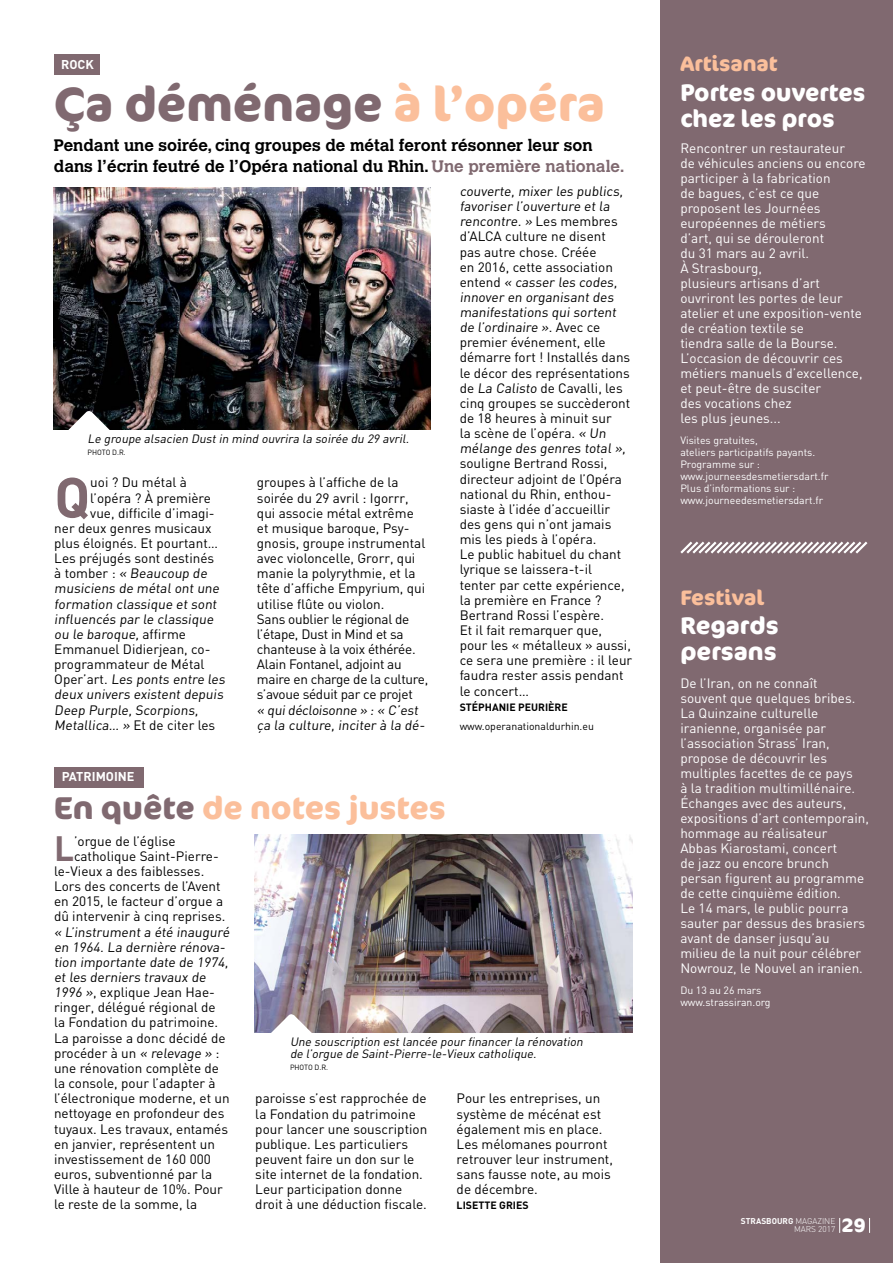
<style>
.page{position:relative;width:893px;height:1263px;background:#fff}
.page>*{position:absolute;margin:0;border:0;box-sizing:border-box;transform-origin:0 0}
.t1{font:700 55.95px "DIN";color:#806970}
.t2{font:700 48px "Cocon OT";color:#806970}
.t3{font:700 34.8px "DIN";color:#806970}
.t4{font:700 31.5px "Cocon OT";color:#fbbf9b}
.t5{font:700 24px/25.5px "Cocon OT";color:#fff}
.t6{font:700 21px "Cocon OT";color:#fbbf9b}
.t7{font:700 19.35px "Cocon OT";color:#fff}
.t8{font:700 16.5px/21px "Calvert";color:#000}
.t9{font:13.5px/15.1px "DIN";color:#000}
.t10{font:13.5px/15px "DIN";color:#fff}
.t11{font:700 12.6px "DIN";color:#fff}
.t12{font:italic 12px/12px "DIN";color:#000}
.t13{font:10.5px/12px "DIN";color:#fff}
.t14{font:700 10.5px "DIN";color:#000}
.t15{font:10.5px "DIN";color:#000}
.t16{font:300 8.25px/7.8px "DIN";color:#fff;text-align:right}
.t17{font:7.5px "DIN";color:#000}
.s1{color:#fbbf9b}
.s2{color:#806970}
.s3{font-weight:700}
</style>
<div class="page">
<div style="left:660px;top:0;width:233px;height:1263px;background:#806970"></div>
<div style="left:55px;top:54px;width:45px;height:20px;background:#806970"></div>
<svg style="left:839px;top:1218px;width:1px;height:15px"></svg>
<svg style="left:869px;top:1218px;width:1px;height:15px"></svg>
<div style="left:54px;top:767px;width:90px;height:20px;background:#806970"></div>
<img style="left:255px;top:835px;width:377px;height:198px">
<svg style="left:264px;top:1012px;width:54px;height:21px"></svg>
<img style="left:54px;top:187px;width:376px;height:243px">
<svg style="left:61px;top:409px;width:54px;height:21px"></svg>
<svg style="left:680px;top:541px;width:188px;height:13px"></svg>
<p class="t11" style="left:61px;top:56px;width:33px">ROCK</p>
<h2 class="t2" style="left:54px;top:75px;width:552px">ça déménage <span class="s1">à l’opéra</span></h2>
<p class="t8" style="left:54px;top:135px;width:572px">Pendant une soirée, cinq groupes de métal feront résonner leur son dans l’écrin feutré de l’Opéra national du Rhin. <span class="s2">Une première nationale.</span></p>
<p class="t12" style="left:88px;top:432px;width:326px">Le groupe alsacien Dustin mind ouvrira la soirée du 29 avril.</p>
<p class="t17" style="left:88px;top:447px;width:6px">photo</p>
<p class="t17" style="left:112px;top:447px;width:15px">d.r.</p>
<h1 class="t1" style="left:54px;top:461px;width:38px">Q</h1>
<p class="t9" style="left:90px;top:475px;width:98px">uoi ? Du métal à</p>
<p class="t9" style="left:90px;top:490px;width:122px">l’opéra ? à première</p>
<p class="t9" style="left:90px;top:505px;width:126px">vue, difficile d’imagi-</p>
<p class="t9" style="left:54px;top:520px;width:159px">ner deux genres musicaux</p>
<p class="t9" style="left:54px;top:535px;width:165px">plus éloignés. Et pourtant…</p>
<p class="t9" style="left:54px;top:550px;width:161px">Les préjugés sont destinés</p>
<p class="t9" style="left:54px;top:566px;width:156px">à tomber : « Beaucoup de</p>
<p class="t9" style="left:54px;top:581px;width:169px">musiciens de métal ont une</p>
<p class="t9" style="left:54px;top:596px;width:166px">formation classique et sont</p>
<p class="t9" style="left:54px;top:611px;width:163px">influencés par le classique</p>
<p class="t9" style="left:54px;top:626px;width:133px">ou le baroque, affirme</p>
<p class="t9" style="left:54px;top:641px;width:158px">Emmanuel Didierjean, co-</p>
<p class="t9" style="left:54px;top:656px;width:152px">programmateur de Métal</p>
<p class="t9" style="left:54px;top:671px;width:174px">Oper’art. Les ponts entre les</p>
<p class="t9" style="left:54px;top:687px;width:173px">deux univers existent depuis</p>
<p class="t9" style="left:54px;top:702px;width:147px">Deep Purple, Scorpions,</p>
<p class="t9" style="left:54px;top:717px;width:162px">Metallica… » Et de citer les</p>
<p class="t11" style="left:62px;top:768px;width:74px">PATRIMOIN E</p>
<p class="t9" style="left:257px;top:475px;width:173px">groupes à l’affiche de la soirée du 29 avril : Igorrr, qui associe métal extrême et musique baroque, Psy&shy;gnosis, groupe instrumental avec violoncelle, Grorr, qui manie la polyrythmie, et la tête d’affiche Empyrium, qui utilise flûte ou violon.<br>Sans oublier le régional de l’étape, Dust in Mind et sa chanteuse à la voix éthérée.<br>Alain Fontanel, adjoint au maire en charge de la culture, s’avoue séduit par ce projet<br>« qui décloisonne » : « C’est ça la culture, inciter à la dé-</p>
<p class="t9" style="left:460px;top:183px;width:174px">couverte, mixer les publics, favoriser l’ouverture et la rencontre. » Les membres d’ALCA culture ne disent<br>pas autre chose. Créée<br>en 2016, cette association entend « casser les codes, innover en organisant des manifestations qui sortent de l’ordinaire ». Avec ce premier événement, elle démarre fort ! Installés dans le décor des représentations de La Calisto de Cavalli, les cinq groupes se succèderont de 18 heures à minuit sur<br>la scène de l’opéra. « Un mélange des genres total », souligne Bertrand Rossi, directeur adjoint de l’Opéra national du Rhin, enthou&shy;siaste à l’idée d’accueillir des gens qui n’ont jamais mis les pieds à l’opéra.<br>Le public habituel du chant lyrique se laissera-t-il<br>tenter par cette expérience, la première en France ?<br>Bertrand Rossi l’espère.<br>Et il fait remarquer que, pour les « métalleux » aussi, ce sera une première : il leur faudra rester assis pendant le concert…</p>
<p class="t14" style="left:460px;top:700px;width:110px">STÉPHANI E PEURI ÈRE</p>
<p class="t15" style="left:460px;top:719px;width:136px">www.operanationaldurhin.eu</p>
<h3 class="t4" style="left:54px;top:789px;width:394px"><span class="s2">En quête</span> de notes justes</h3>
<h3 class="t3" style="left:54px;top:825px;width:18px">L</h3>
<p class="t9" style="left:74px;top:833px;width:103px">’orgue de l’église</p>
<p class="t9" style="left:74px;top:848px;width:146px">catholique Saint-Pierre-</p>
<p class="t9" style="left:54px;top:863px;width:152px">le-Vieux a des faiblesses.</p>
<p class="t9" style="left:54px;top:878px;width:168px">Lors des concerts de l’Avent</p>
<p class="t9" style="left:54px;top:893px;width:171px">en 2015, le facteur d’orgue a</p>
<p class="t9" style="left:54px;top:909px;width:173px">dû intervenir à cinq reprises.</p>
<p class="t9" style="left:54px;top:924px;width:179px">« L’instrument a été inauguré</p>
<p class="t9" style="left:54px;top:939px;width:175px">en 1964. La dernière rénova-</p>
<p class="t9" style="left:54px;top:954px;width:178px">tion importante date de 1974,</p>
<p class="t9" style="left:54px;top:969px;width:155px">et les derniers travaux de</p>
<p class="t9" style="left:54px;top:984px;width:162px">1996 », explique Jean Hae-</p>
<p class="t9" style="left:54px;top:999px;width:163px">ringer, délégué régional de</p>
<p class="t9" style="left:54px;top:1015px;width:166px">la Fondation du patrimoine.</p>
<p class="t9" style="left:54px;top:1030px;width:173px">La paroisse a donc décidé de</p>
<p class="t9" style="left:54px;top:1045px;width:167px">procéder à un « relevage » :</p>
<p class="t9" style="left:54px;top:1060px;width:167px">une rénovation complète de</p>
<p class="t9" style="left:54px;top:1075px;width:163px">la console, pour l’adapter à</p>
<p class="t9" style="left:54px;top:1090px;width:177px">l’électronique moderne, et un</p>
<p class="t9" style="left:54px;top:1106px;width:172px">nettoyage en profondeur des</p>
<p class="t9" style="left:54px;top:1121px;width:176px">tuyaux. Les travaux, entamés</p>
<p class="t9" style="left:54px;top:1136px;width:163px">en janvier, représentent un</p>
<p class="t9" style="left:54px;top:1151px;width:158px">investissement de 160 000</p>
<p class="t9" style="left:54px;top:1166px;width:160px">euros, subventionné par la</p>
<p class="t9" style="left:54px;top:1181px;width:170px">Ville à hauteur de 10%. Pour</p>
<p class="t9" style="left:54px;top:1196px;width:145px">le reste de la somme, la</p>
<p class="t12" style="left:290px;top:1035px;width:297px">Une souscription estlancée pour financer la rénovation de l’orgue de Saint-Pierre-le-Vieux catholique.</p>
<p class="t17" style="left:290px;top:1063px;width:6px">photo</p>
<p class="t17" style="left:315px;top:1063px;width:15px">d.r.</p>
<p class="t9" style="left:255px;top:1091px;width:173px">paroisse s’est rapprochée de la Fondation du patrimoine pour lancer une souscription publique. Les particuliers peuvent faire un don sur le site internet de la fondation.<br>Leur participation donne droit à une déduction fiscale.</p>
<p class="t9" style="left:457px;top:1091px;width:158px">Pour les entreprises, un système de mécénat est également mis en place.<br>Les mélomanes pourront retrouver leur instrument, sans fausse note, au mois de décembre.</p>
<p class="t14" style="left:457px;top:1199px;width:73px">LISETTE GRI ES</p>
<h3 class="t6" style="left:680px;top:51px;width:99px">Artisanat</h3>
<h3 class="t5" style="left:680px;top:81px;width:187px">Portes ouvertes chez les pros</h3>
<p class="t10" style="left:680px;top:141px;width:187px">Rencontrer un restaurateur<br>de véhicules anciens ou encore participer à la fabrication<br>de bagues, c’est ce que proposent les Journées européennes de métiers<br>d’art, qui se dérouleront<br>du 31 mars au 2 avril.<br>À Strasbourg,<br>plusieurs artisans d’art ouvriront les portes de leur atelier et une exposition-vente de création textile se<br>tiendra salle de la Bourse.<br>L’occasion de découvrir ces métiers manuels d’excellence, et peut-être de susciter<br>des vocations chez<br>les plus jeunes...</p>
<p class="t13" style="left:680px;top:434px;width:150px">Visites gratuites,<br>ateliers participatifs payants.<br>Programme sur : www.journeesdesmetiersdart.fr<br>Plus d’informations sur : www.journeedesmetiersdart.fr</p>
<h3 class="t6" style="left:680px;top:585px;width:85px">Festival</h3>
<h3 class="t5" style="left:680px;top:614px;width:100px">Regards persans</h3>
<p class="t10" style="left:680px;top:675px;width:190px">De l’Iran, on ne connaît<br>souvent que quelques bribes.<br>La Quinzaine culturelle iranienne, organisée par l’association Strass’ Iran, propose de découvrir les multiples facettes de ce pays<br>à la tradition multimillénaire. échanges avec des auteurs, expositions d’art contemporain, hommage au réalisateur<br>Abbas Kiarostami, concert<br>de jazz ou encore brunch persan figurent au programme de cette cinquième édition.<br>Le 14 mars, le public pourra sauter par dessus des brasiers avant de danser jusqu’au milieu de la nuit pour célébrer<br>Nowrouz, le Nouvel an iranien.</p>
<p class="t13" style="left:680px;top:984px;width:92px">Du 13 au 26 mars www.strassiran.org</p>
<p class="t16" style="left:741px;top:1217px;width:96px"><span class="s3">STRASBOURG</span> MAGAZINE<br>MARS 2017</p>
<h3 class="t7" style="left:842px;top:1214px;width:25px">29</h3>
</div>
